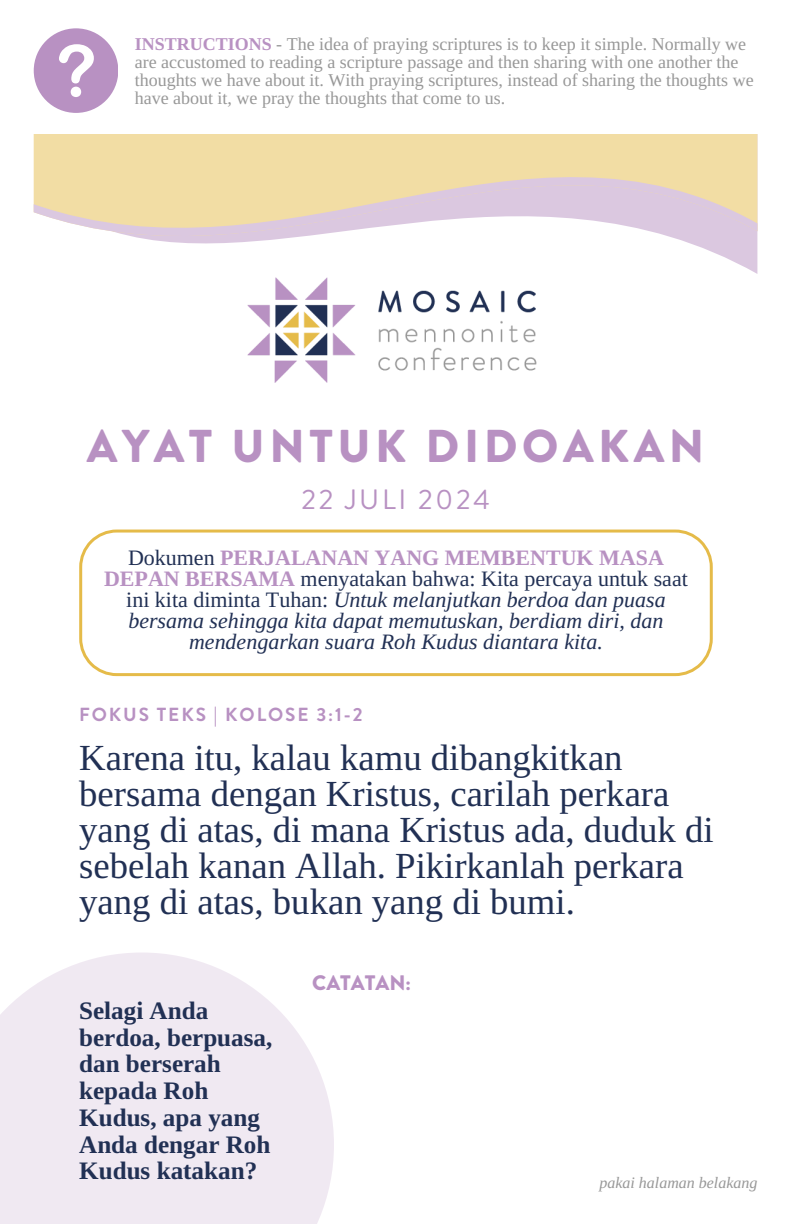
<style>
.page{position:relative;width:792px;height:1224px;background:#fff}
.page>*{position:absolute;margin:0;border:0;box-sizing:border-box;transform-origin:0 0}
.t1{font:900 46px "Brandon Grotesque";letter-spacing:.1em;color:#b891c2}
.t2{font:36.8px/36px "Libra Serif Modern";color:#213054}
.t3{font:28px "Brandon Grotesque";letter-spacing:.1em;color:#b891c2}
.t4{font:700 25.2px/26.8px "Libra Serif Modern";color:#213054}
.t5{font:italic 22px/21px "Libra Serif Modern";color:#213054;text-align:center}
.t6{font:900 21px "Brandon Grotesque";color:#b891c2}
.t7{font:700 19px "Brandon Grotesque";letter-spacing:.1em;color:#b891c2}
.t8{font:18px/18px "Libra Serif Modern";color:#989898}
.t9{font:italic 16px "Libra Serif Modern";color:#989898}
.s1{font-weight:700;color:#b891c2}
.s2{font-style:normal}
.s3{font-weight:700;font-style:normal;color:#b891c2}
</style>
<div class="page">
<img style="left:247px;top:277px;width:290px;height:106px">
<svg style="left:0;top:953px;width:334px;height:271px;background:#f1ebf3"></svg>
<svg style="left:34px;top:134px;width:723px;height:140px"></svg>
<div style="left:34px;top:28px;width:84px;height:85px;background:#b891c2;border-radius:50%"></div>
<svg style="left:59px;top:44px;width:35px;height:53px"></svg>
<svg style="left:79px;top:530px;width:633px;height:146px"></svg>
<p class="t8" style="left:135px;top:35px;width:620px"><span class="s1">INSTRUCTIONS</span> - The idea of praying scriptures is to keep it simple. Normally we are accustomed to reading a scripture passage and then sharing with one another the thoughts we have about it. With praying scriptures, instead of sharing the thoughts we have about it, we pray the thoughts that come to us.</p>
<h6 class="t1" style="left:87px;top:414px;width:619px">AYAT UNTUK DIDOAKAN</h6>
<h1 class="t3" style="left:301px;top:480px;width:190px">22 JULI 2024</h1>
<p class="t5" style="left:104px;top:547px;width:585px"><span class="s2">Dokumen</span> <span class="s3">PERJALANAN YANG MEMBENTUK MASA DEPAN BERSAMA</span> <span class="s2">menyatakan bahwa: Kita percaya untuk saat ini kita diminta Tuhan:</span> Untuk melanjutkan berdoa dan puasa bersama sehingga kita dapat memutuskan, berdiam diri, dan mendengarkan suara Roh Kudus diantara kita.</p>
<h3 class="t7" style="left:79px;top:701px;width:285px">FOKUS TEKS | KOLOSE 3:1-2</h3>
<h2 class="t2" style="left:79px;top:740px;width:636px">Karena itu, kalau kamu dibangkitkan bersama dengan Kristus, carilah perkara yang di atas, di mana Kristus ada, duduk di sebelah kanan Allah. Pikirkanlah perkara yang di atas, bukan yang di bumi.</h2>
<h4 class="t4" style="left:79px;top:997px;width:195px">Selagi Anda berdoa, berpuasa, dan berserah kepada Roh<br>Kudus, apa yang<br>Anda dengar Roh<br>Kudus katakan?</h4>
<p class="t6" style="left:312px;top:967px;width:100px">CATATAN:</p>
<p class="t9" style="left:599px;top:1174px;width:160px">pakai halaman belakang</p>
</div>
